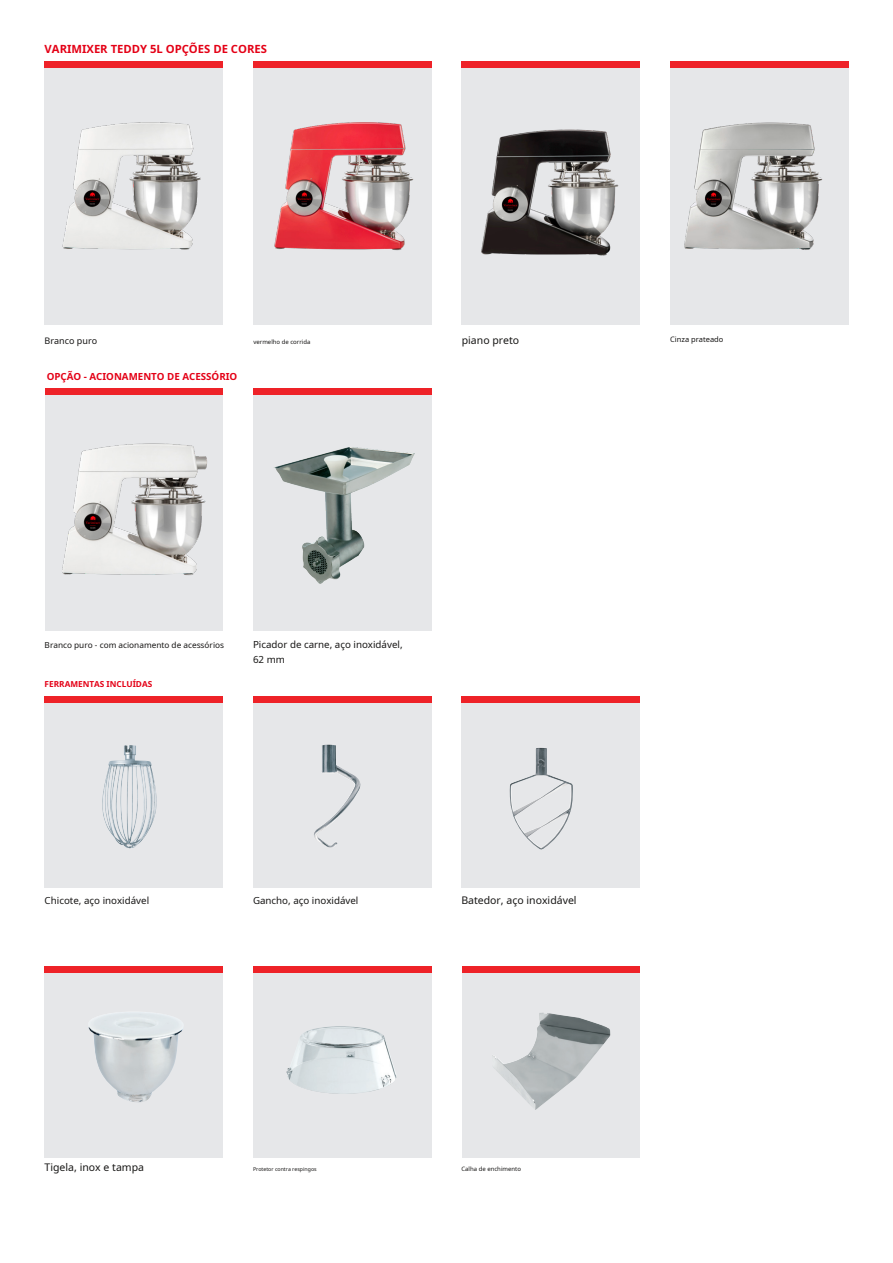
<style>
.page{position:relative;width:893px;height:1263px;background:#fff}
.page>*{position:absolute;margin:0;border:0;box-sizing:border-box;transform-origin:0 0}
.t1{font:700 11.25px "Noto Sans";color:#e40016}
.t2{font:10.5px "Noto Sans";color:#171615}
.t3{font:9.75px/15px "Noto Sans";color:#171615}
.t4{font:700 9.75px "Noto Sans";color:#e40016}
.t5{font:9px "Noto Sans";color:#171615}
.t6{font:8.25px "Noto Sans";color:#171615}
.t7{font:700 8.25px "Noto Sans";color:#e40016}
.t8{font:7.5px "Noto Sans";color:#171615}
.t9{font:6px "Noto Sans";color:#171615}
.t10{font:5.25px "Noto Sans";color:#171615}
</style>
<div class="page">
<div style="left:45px;top:389px;width:387px;height:242px;background:#e6e7e9"></div>
<div style="left:253px;top:62px;width:179px;height:263px;background:#e6e7e9"></div>
<div style="left:461px;top:62px;width:179px;height:263px;background:#e6e7e9"></div>
<div style="left:45px;top:62px;width:178px;height:263px;background:#e6e7e9"></div>
<div style="left:670px;top:62px;width:178px;height:263px;background:#e6e7e9"></div>
<div style="left:45px;top:966px;width:595px;height:191px;background:#e6e7e9"></div>
<div style="left:45px;top:696px;width:387px;height:191px;background:#e6e7e9"></div>
<div style="left:253px;top:62px;width:179px;height:6px;background:#ee2228"></div>
<div style="left:45px;top:62px;width:178px;height:6px;background:#ee2228"></div>
<div style="left:670px;top:62px;width:178px;height:6px;background:#ee2228"></div>
<div style="left:461px;top:62px;width:179px;height:6px;background:#ee2228"></div>
<div style="left:45px;top:389px;width:387px;height:6px;background:#ee2228"></div>
<div style="left:45px;top:696px;width:178px;height:6px;background:#ee2228"></div>
<div style="left:253px;top:696px;width:179px;height:6px;background:#ee2228"></div>
<div style="left:253px;top:966px;width:389px;height:6px;background:#ee2228"></div>
<div style="left:45px;top:966px;width:178px;height:6px;background:#ee2228"></div>
<div style="left:461px;top:696px;width:179px;height:191px;background:#e6e7e9"></div>
<div style="left:462px;top:696px;width:178px;height:6px;background:#ee2228"></div>
<img style="left:274px;top:122px;width:140px;height:129px">
<img style="left:102px;top:745px;width:55px;height:103px">
<img style="left:314px;top:745px;width:47px;height:103px">
<img style="left:509px;top:748px;width:64px;height:102px">
<img style="left:286px;top:1026px;width:111px;height:68px">
<img style="left:492px;top:1013px;width:118px;height:97px">
<img style="left:88px;top:1012px;width:95px;height:91px">
<div style="left:640px;top:947px;width:229px;height:234px;background:#fff"></div>
<img style="left:684px;top:122px;width:139px;height:128px">
<img style="left:481px;top:129px;width:138px;height:127px">
<img style="left:62px;top:443px;width:145px;height:133px">
<img style="left:62px;top:122px;width:139px;height:128px">
<div style="left:224px;top:384px;width:29px;height:247px;background:#fff"></div>
<img style="left:274px;top:447px;width:141px;height:137px">
<div style="left:223px;top:964px;width:30px;height:217px;background:#fff"></div>
<div style="left:223px;top:683px;width:30px;height:217px;background:#fff"></div>
<div style="left:432px;top:943px;width:29px;height:218px;background:#fff"></div>
<p class="t1" style="left:45px;top:41px;width:224px">VARIMIXER TEDDY 5L OPÇÕES DE CORES</p>
<p class="t5" style="left:45px;top:334px;width:54px">Branco puro</p>
<p class="t9" style="left:253px;top:338px;width:59px">vermelho de corrida</p>
<p class="t2" style="left:462px;top:333px;width:59px">piano preto</p>
<p class="t8" style="left:670px;top:334px;width:55px">Cinza prateado</p>
<p class="t4" style="left:47px;top:370px;width:192px">OPÇÃO - ACIONAMENTO DE ACESSÓRIO</p>
<p class="t6" style="left:45px;top:639px;width:181px">Branco puro - com acionamento de acessórios</p>
<p class="t3" style="left:253px;top:636px;width:151px">Picador de carne, aço inoxidável,<br>62 mm</p>
<p class="t7" style="left:45px;top:678px;width:109px">FERRAMENTAS INCLUÍDAS</p>
<p class="t3" style="left:45px;top:892px;width:106px">Chicote, aço inoxidável</p>
<p class="t3" style="left:253px;top:892px;width:107px">Gancho, aço inoxidável</p>
<p class="t2" style="left:461px;top:893px;width:117px">Batedor, aço inoxidável</p>
<p class="t2" style="left:45px;top:1160px;width:101px">Tigela, inox e tampa</p>
<p class="t10" style="left:253px;top:1166px;width:65px">Protetor contra respingos</p>
<p class="t9" style="left:461px;top:1165px;width:61px">Calha de enchimento</p>
</div>
